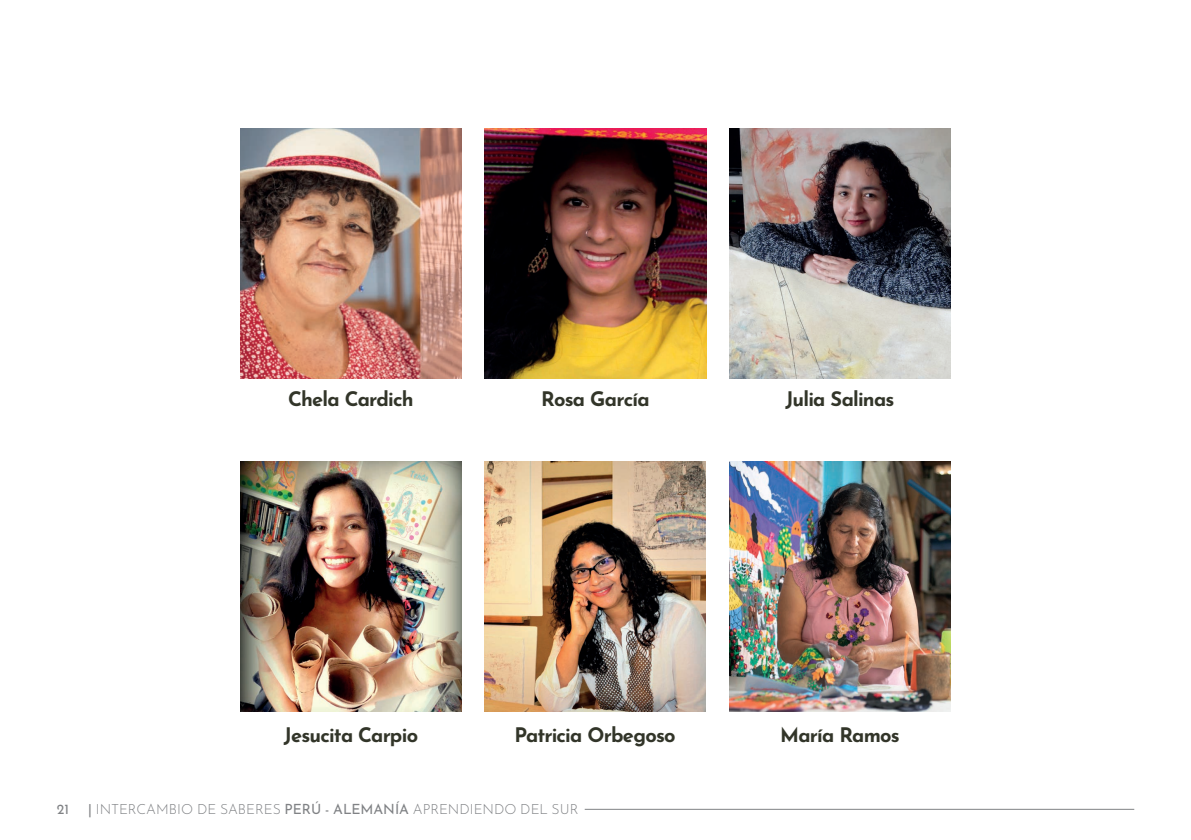
<style>
.page{position:relative;width:1191px;height:840px;background:#fff}
.page>*{position:absolute;margin:0;border:0;box-sizing:border-box;transform-origin:0 0}
.t1{font:700 20px "Josefin Sans";letter-spacing:-.04em;color:#323529}
.t2{font:300 14px "Josefin Sans";letter-spacing:-.005em;color:#808285}
.t3{font:14px "Josefin Sans";color:#808285}
.s1{font-weight:400}
</style>
<div class="page">
<hr style="left:585px;top:808px;width:549px;height:1px;background:#808285">
<img style="left:240px;top:129px;width:222px;height:249px">
<img style="left:240px;top:461px;width:221px;height:250px">
<img style="left:484px;top:129px;width:222px;height:249px">
<img style="left:484px;top:461px;width:221px;height:250px">
<img style="left:729px;top:129px;width:222px;height:249px">
<img style="left:729px;top:461px;width:222px;height:250px">
<p class="t1" style="left:288px;top:383px;width:127px">Chela Cardich</p>
<p class="t1" style="left:541px;top:383px;width:110px">Rosa García</p>
<p class="t1" style="left:785px;top:383px;width:111px">Julia Salinas</p>
<p class="t1" style="left:284px;top:719px;width:136px">Jesucita Carpio</p>
<p class="t1" style="left:514px;top:719px;width:163px">Patricia Orbegoso</p>
<p class="t1" style="left:780px;top:719px;width:121px">María Ramos</p>
<p class="t3" style="left:57px;top:798px;width:14px">21</p>
<p class="t2" style="left:88px;top:798px;width:492px"><span class="s1">|</span> INTERCAMBIO DE SABERES <span class="s1">PERÚ - ALEMANÍA</span> APRENDIENDO DEL SUR</p>
</div>
